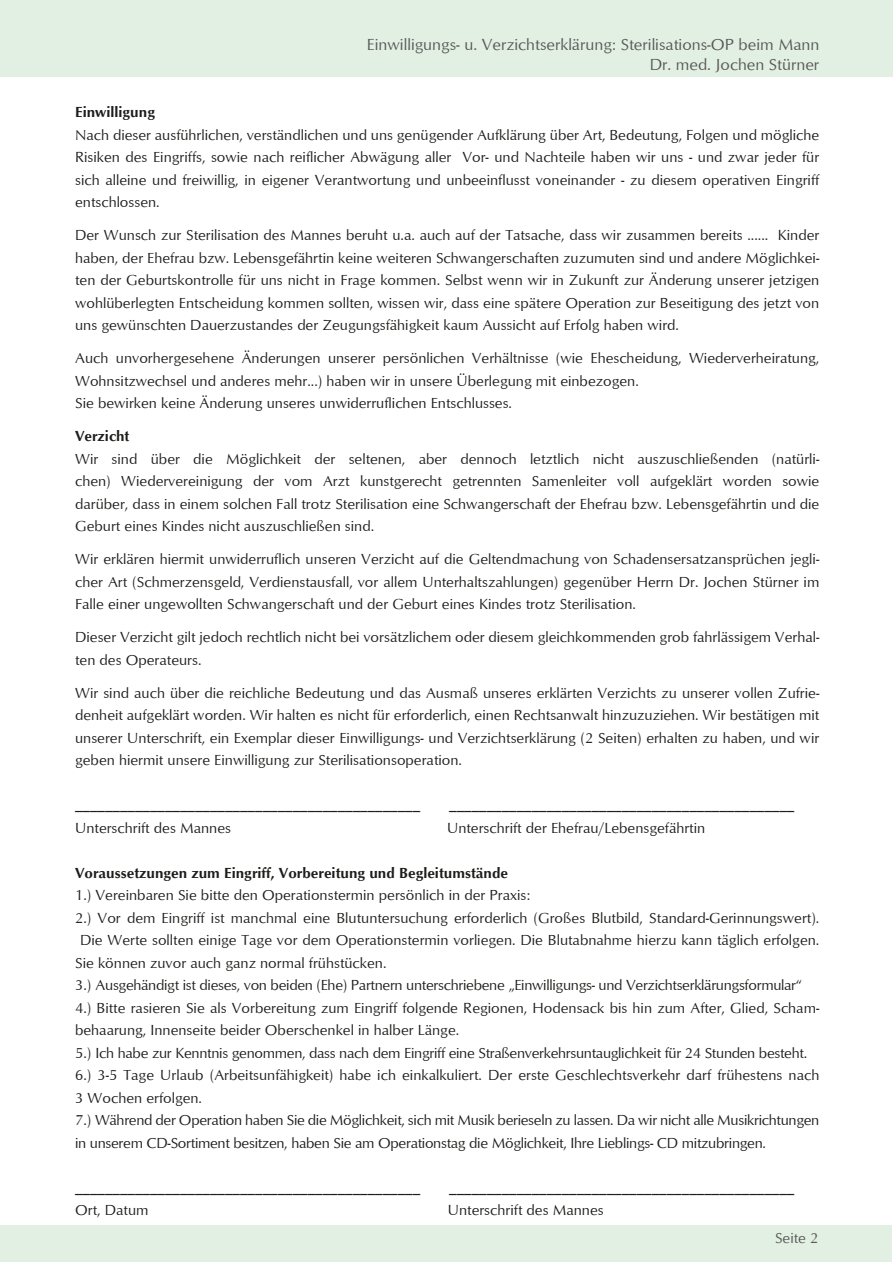
<style>
.page{position:relative;width:893px;height:1263px;background:#fff}
.page>*{position:absolute;margin:0;border:0;box-sizing:border-box;transform-origin:0 0}
.t1{font:16.5px/19.8px "Optimum";color:#575756;text-align:right}
.t2{font:15px/22.5px "Optimum";color:#1d1d1b;text-align:justify}
.t3{font:15px "Optimum";letter-spacing:-.02em;color:#1d1d1b}
.t4{font:700 15px "Optimum";color:#1d1d1b}
.t5{font:15px "Optimum";color:#575756}
</style>
<div class="page">
<div style="left:0;top:0;width:893px;height:77px;background:#e2efe3"></div>
<div style="left:0;top:1226px;width:892px;height:36px;background:#e2efe3"></div>
<p class="t1" style="left:367px;top:36px;width:454px">Einwilligungs- u. Verzichtserklärung: Sterilisations-OP beim Mann<br>Dr. med. Jochen Stürner</p>
<p class="t4" style="left:75px;top:106px;width:81px">Einwilligung</p>
<p class="t2" style="left:75px;top:125px;width:746px">Nach dieser ausführlichen, verständlichen und uns genügender Aufklärung über Art, Bedeutung, Folgen und mögliche Risiken des Eingriffs, sowie nach reiflicher Abwägung aller Vor- und Nachteile haben wir uns - und zwar jeder für sich alleine und freiwillig, in eigener Verantwortung und unbeeinflusst voneinander - zu diesem operativen Eingriff entschlossen.</p>
<p class="t2" style="left:75px;top:225px;width:746px">Der Wunsch zur Sterilisation des Mannes beruht u.a. auch auf der Tatsache, dass wir zusammen bereits ...... Kinder haben, der Ehefrau bzw. Lebensgefährtin keine weiteren Schwangerschaften zuzumuten sind und andere Möglichkei&shy;ten der Geburtskontrolle für uns nicht in Frage kommen. Selbst wenn wir in Zukunft zur Änderung unserer jetzigen wohlüberlegten Entscheidung kommen sollten, wissen wir, dass eine spätere Operation zur Beseitigung des jetzt von uns gewünschten Dauerzustandes der Zeugungsfähigkeit kaum Aussicht auf Erfolg haben wird.</p>
<p class="t2" style="left:75px;top:348px;width:746px;text-align:left">Auch unvorhergesehene Änderungen unserer persönlichen Verhältnisse (wie Ehescheidung, Wiederverheiratung,<br>Wohnsitzwechsel und anderes mehr...) haben wir in unsere Überlegung mit einbezogen.<br>Sie bewirken keine Änderung unseres unwiderruflichen Entschlusses.</p>
<p class="t4" style="left:75px;top:430px;width:56px">Verzicht</p>
<p class="t2" style="left:75px;top:449px;width:746px">Wir sind über die Möglichkeit der seltenen, aber dennoch letztlich nicht auszuschließenden (natürli&shy;chen) Wiedervereinigung der vom Arzt kunstgerecht getrennten Samenleiter voll aufgeklärt worden sowie darüber, dass in einem solchen Fall trotz Sterilisation eine Schwangerschaft der Ehefrau bzw. Lebensgefährtin und die Geburt eines Kindes nicht auszuschließen sind.</p>
<p class="t2" style="left:75px;top:549px;width:746px">Wir erklären hiermit unwiderruflich unseren Verzicht auf die Geltendmachung von Schadensersatzansprüchen jegli&shy;cher Art (Schmerzensgeld, Verdienstausfall, vor allem Unterhaltszahlungen) gegenüber Herrn Dr. Jochen Stürner im Falle einer ungewollten Schwangerschaft und der Geburt eines Kindes trotz Sterilisation.</p>
<p class="t2" style="left:75px;top:627px;width:746px">Dieser Verzicht gilt jedoch rechtlich nicht bei vorsätzlichem oder diesem gleichkommenden grob fahrlässigem Verhal&shy;ten des Operateurs.</p>
<p class="t2" style="left:75px;top:683px;width:746px">Wir sind auch über die reichliche Bedeutung und das Ausmaß unseres erklärten Verzichts zu unserer vollen Zufrie&shy;denheit aufgeklärt worden. Wir halten es nicht für erforderlich, einen Rechtsanwalt hinzuzuziehen. Wir bestätigen mit unserer Unterschrift, ein Exemplar dieser Einwilligungs- und Verzichtserklärung (2 Seiten) erhalten zu haben, und wir geben hiermit unsere Einwilligung zur Sterilisationsoperation.</p>
<p class="t2" style="left:75px;top:795px;width:347px">______________________________________________</p>
<p class="t2" style="left:449px;top:795px;width:346px">______________________________________________</p>
<p class="t2" style="left:75px;top:818px;width:157px">Unterschrift des Mannes</p>
<p class="t2" style="left:447px;top:818px;width:260px">Unterschrift der Ehefrau/Lebensgefährtin</p>
<p class="t4" style="left:75px;top:866px;width:434px">Voraussetzungen zum Eingriff, Vorbereitung und Begleitumstände</p>
<p class="t2" style="left:75px;top:885px;width:457px">1.) Vereinbaren Sie bitte den Operationstermin persönlich in der Praxis:</p>
<p class="t2" style="left:75px;top:908px;width:746px">2.) Vor dem Eingriff ist manchmal eine Blutuntersuchung erforderlich (Großes Blutbild, Standard-Gerinnungswert).</p>
<p class="t2" style="left:80px;top:930px;width:741px">Die Werte sollten einige Tage vor dem Operationstermin vorliegen. Die Blutabnahme hierzu kann täglich erfolgen.</p>
<p class="t2" style="left:75px;top:953px;width:313px">Sie können zuvor auch ganz normal frühstücken.</p>
<p class="t3" style="left:75px;top:979px;width:728px">3.) Ausgehändigt ist dieses, von beiden (Ehe) Partnern unterschriebene „Einwilligungs- und Verzichtserklärungsformular“</p>
<p class="t2" style="left:75px;top:998px;width:746px">4.) Bitte rasieren Sie als Vorbereitung zum Eingriff folgende Regionen, Hodensack bis hin zum After, Glied, Scham-</p>
<p class="t2" style="left:75px;top:1020px;width:386px">behaarung, Innenseite beider Oberschenkel in halber Länge.</p>
<p class="t3" style="left:75px;top:1046px;width:733px">5.) Ich habe zur Kenntnis genommen, dass nach dem Eingriff eine Straßenverkehrsuntauglichkeit für 24 Stunden besteht.</p>
<p class="t2" style="left:75px;top:1065px;width:746px">6.) 3-5 Tage Urlaub (Arbeitsunfähigkeit) habe ich einkalkuliert. Der erste Geschlechtsverkehr darf frühestens nach</p>
<p class="t2" style="left:75px;top:1088px;width:128px">3 Wochen erfolgen.</p>
<p class="t3" style="left:75px;top:1114px;width:746px">7.) Während der Operation haben Sie die Möglichkeit, sich mit Musik berieseln zu lassen. Da wir nicht alle Musikrichtungen</p>
<p class="t3" style="left:75px;top:1136px;width:692px">in unserem CD-Sortiment besitzen, haben Sie am Operationstag die Möglichkeit, Ihre Lieblings- CD mitzubringen.</p>
<p class="t2" style="left:75px;top:1178px;width:347px">______________________________________________</p>
<p class="t2" style="left:449px;top:1178px;width:346px">______________________________________________</p>
<p class="t2" style="left:75px;top:1200px;width:75px">Ort, Datum</p>
<p class="t2" style="left:448px;top:1200px;width:157px">Unterschrift des Mannes</p>
<p class="t5" style="left:775px;top:1232px;width:45px">Seite 2</p>
</div>
